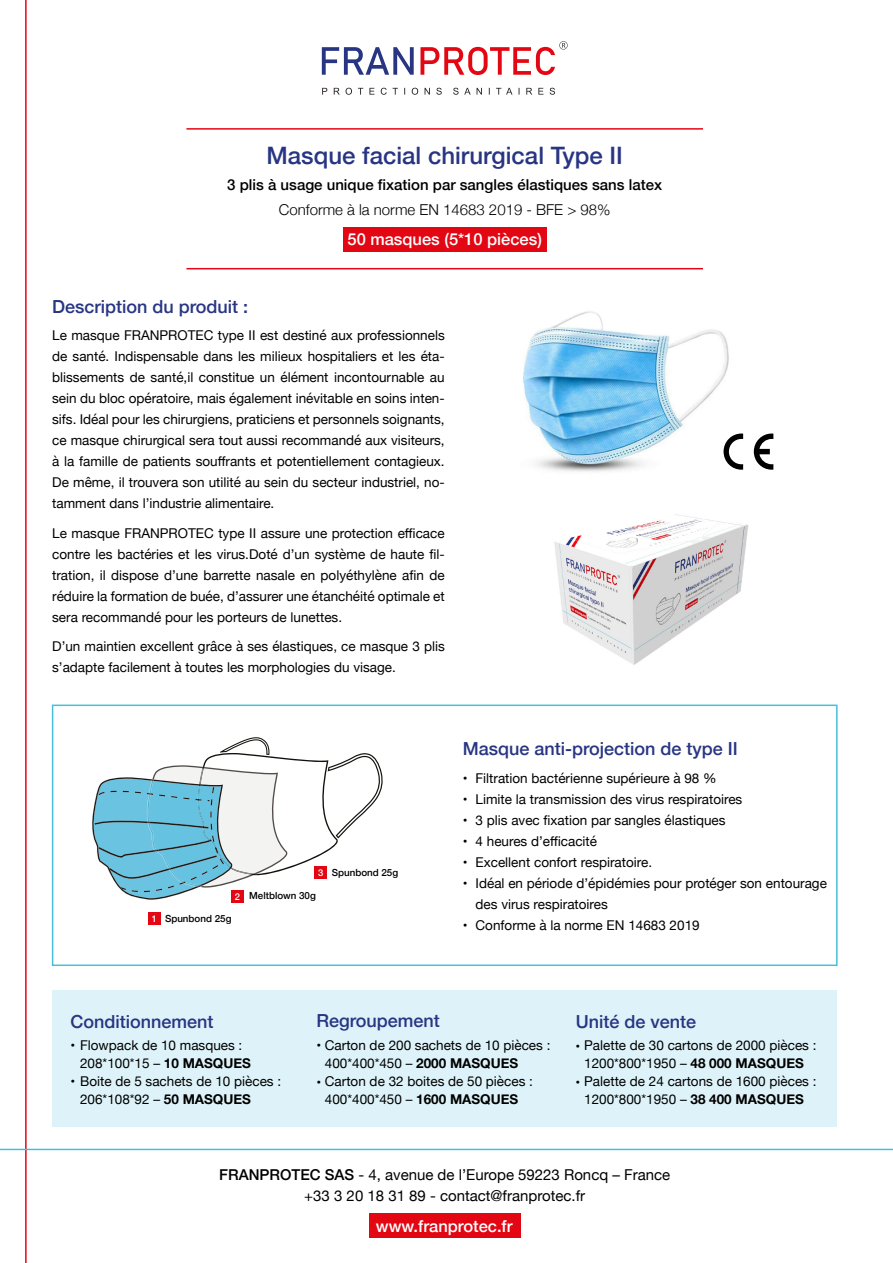
<style>
.page{position:relative;width:893px;height:1263px;background:#fff}
.page>*{position:absolute;margin:0;border:0;box-sizing:border-box;transform-origin:0 0}
.t1{font:500 24px "Helvetica Neue";color:#283583}
.t2{font:500 18px "Helvetica Neue";color:#283583}
.t3{font:500 16.5px "Helvetica Neue";color:#fff}
.t4{font:15px/21px "Helvetica Neue";color:#000;text-align:center}
.t5{font:500 15px "Helvetica Neue";color:#000}
.t6{font:300 15px "Helvetica Neue";color:#000}
.t7{font:13.5px/21px "Helvetica Neue";color:#000}
.t8{font:500 9.75px "Helvetica Neue";color:#000}
.t9{font:500 9.3px "Helvetica Neue";color:#fff}
.s1{font-weight:700}
.s2{font-weight:500}
</style>
<div class="page">
<div style="left:369px;top:1213px;width:151px;height:25px;background:#e30613"></div>
<div style="left:52px;top:704px;width:786px;height:262px;border:2px solid #47bedd"></div>
<div style="left:53px;top:990px;width:784px;height:137px;background:#def3f9"></div>
<svg style="left:322px;top:47px;width:92px;height:28px"></svg>
<svg style="left:322px;top:88px;width:233px;height:7px"></svg>
<svg style="left:420px;top:41px;width:148px;height:34px"></svg>
<div style="left:343px;top:227px;width:204px;height:25px;background:#e30613"></div>
<svg style="left:92px;top:737px;width:291px;height:163px"></svg>
<div style="left:148px;top:912px;width:13px;height:12px;background:#e30613"></div>
<div style="left:231px;top:890px;width:13px;height:12px;background:#e30613"></div>
<div style="left:315px;top:866px;width:12px;height:12px;background:#e30613"></div>
<hr style="left:25px;top:0;width:2px;height:1263px;background:#e30613">
<hr style="left:186px;top:128px;width:517px;height:2px;background:#e30613">
<hr style="left:0;top:1149px;width:893px;height:1px;background:#47bedd">
<hr style="left:186px;top:268px;width:517px;height:1px;background:#e30613">
<img style="left:523px;top:311px;width:206px;height:161px">
<img style="left:554px;top:514px;width:195px;height:151px">
<svg style="left:724px;top:433px;width:19px;height:37px"></svg>
<svg style="left:754px;top:433px;width:19px;height:37px"></svg>
<h1 class="t1" style="left:267px;top:137px;width:358px">Masque facial chirurgical Type II</h1>
<p class="t5" style="left:227px;top:173px;width:436px">3 plis à usage unique fixation par sangles élastiques sans latex</p>
<p class="t6" style="left:279px;top:198px;width:333px">Conforme à la norme EN 14683 2019 - BFE &gt; 98%</p>
<h2 class="t2" style="left:52px;top:292px;width:198px">Description du produit :</h2>
<p class="t3" style="left:347px;top:226px;width:196px">50 masques (5*10 pièces)</p>
<p class="t7" style="left:52px;top:325px;width:394px;text-align:justify">Le masque FRANPROTEC type II est destiné aux professionnels de santé. Indispensable dans les milieux hospitaliers et les éta&shy;blissements de santé,il constitue un élément incontournable au sein du bloc opératoire, mais également inévitable en soins inten&shy;sifs. Idéal pour les chirurgiens, praticiens et personnels soignants, ce masque chirurgical sera tout aussi recommandé aux visiteurs, à la famille de patients souffrants et potentiellement contagieux.<br>De même, il trouvera son utilité au sein du secteur industriel, no&shy;tamment dans l’industrie alimentaire.</p>
<p class="t7" style="left:52px;top:523px;width:394px;text-align:justify">Le masque FRANPROTEC type II assure une protection efficace contre les bactéries et les virus.Doté d’un système de haute fil&shy;tration, il dispose d’une barrette nasale en polyéthylène afin de réduire la formation de buée, d’assurer une étanchéité optimale et sera recommandé pour les porteurs de lunettes.</p>
<p class="t7" style="left:52px;top:637px;width:394px">D’un maintien excellent grâce à ses élastiques, ce masque 3 plis s’adapte facilement à toutes les morphologies du visage.</p>
<p class="t9" style="left:152px;top:911px;width:7px">1</p>
<p class="t9" style="left:235px;top:889px;width:7px">2</p>
<p class="t8" style="left:165px;top:910px;width:68px">Spunbond 25g</p>
<p class="t9" style="left:318px;top:865px;width:7px">3</p>
<p class="t8" style="left:249px;top:888px;width:68px">Meltblown 30g</p>
<p class="t8" style="left:332px;top:864px;width:68px">Spunbond 25g</p>
<h2 class="t2" style="left:463px;top:734px;width:277px">Masque anti-projection de type II</h2>
<p class="t7" style="left:463px;top:768px;width:255px">• Filtration bactérienne supérieure à 98 %</p>
<p class="t7" style="left:463px;top:789px;width:281px">• Limite la transmission des virus respiratoires</p>
<p class="t7" style="left:463px;top:810px;width:264px">• 3 plis avec fixation par sangles élastiques</p>
<p class="t7" style="left:463px;top:831px;width:136px">• 4 heures d’efficacité</p>
<p class="t7" style="left:463px;top:852px;width:191px">• Excellent confort respiratoire.</p>
<p class="t7" style="left:476px;top:873px;width:353px;text-indent:-13px">• Idéal en période d’épidémies pour protéger son entourage des virus respiratoires</p>
<p class="t7" style="left:463px;top:916px;width:238px">• Conforme à la norme EN 14683 2019</p>
<h2 class="t2" style="left:71px;top:1007px;width:145px">Conditionnement</h2>
<h2 class="t2" style="left:316px;top:1006px;width:125px">Regroupement</h2>
<h2 class="t2" style="left:576px;top:1007px;width:122px">Unité de vente</h2>
<p class="t7" style="left:325px;top:1037px;width:227px;line-height:18px;text-indent:-9px">• Carton de 200 sachets de 10 pièces :<br>400*400*450 – <span class="s1">2000 MASQUES</span></p>
<p class="t7" style="left:316px;top:1073px;width:218px;line-height:18px;text-align:center">• Carton de 32 boites de 50 pièces :<br>400*400*450 – <span class="s1">1600 MASQUES</span></p>
<p class="t7" style="left:80px;top:1036px;width:172px;line-height:18px;text-indent:-10px">• Flowpack de 10 masques :<br>208*100*15 – <span class="s1">10 MASQUES</span></p>
<p class="t7" style="left:80px;top:1072px;width:203px;line-height:18px;text-indent:-10px">• Boite de 5 sachets de 10 pièces :<br>206*108*92 – <span class="s1">50 MASQUES</span></p>
<p class="t7" style="left:575px;top:1037px;width:242px;line-height:18px;text-align:center">• Palette de 30 cartons de 2000 pièces :<br>1200*800*1950 – <span class="s1">48 000 MASQUES</span></p>
<p class="t7" style="left:575px;top:1073px;width:242px;line-height:18px;text-align:center">• Palette de 24 cartons de 1600 pièces :<br>1200*800*1950 – <span class="s1">38 400 MASQUES</span></p>
<p class="t4" style="left:219px;top:1165px;width:452px"><span class="s2">FRANPROTEC SAS</span> - 4, avenue de l’Europe 59223 Roncq – France +33 3 20 18 31 89 - contact@franprotec.fr</p>
<p class="t3" style="left:376px;top:1212px;width:138px">www.franprotec.fr</p>
</div>
